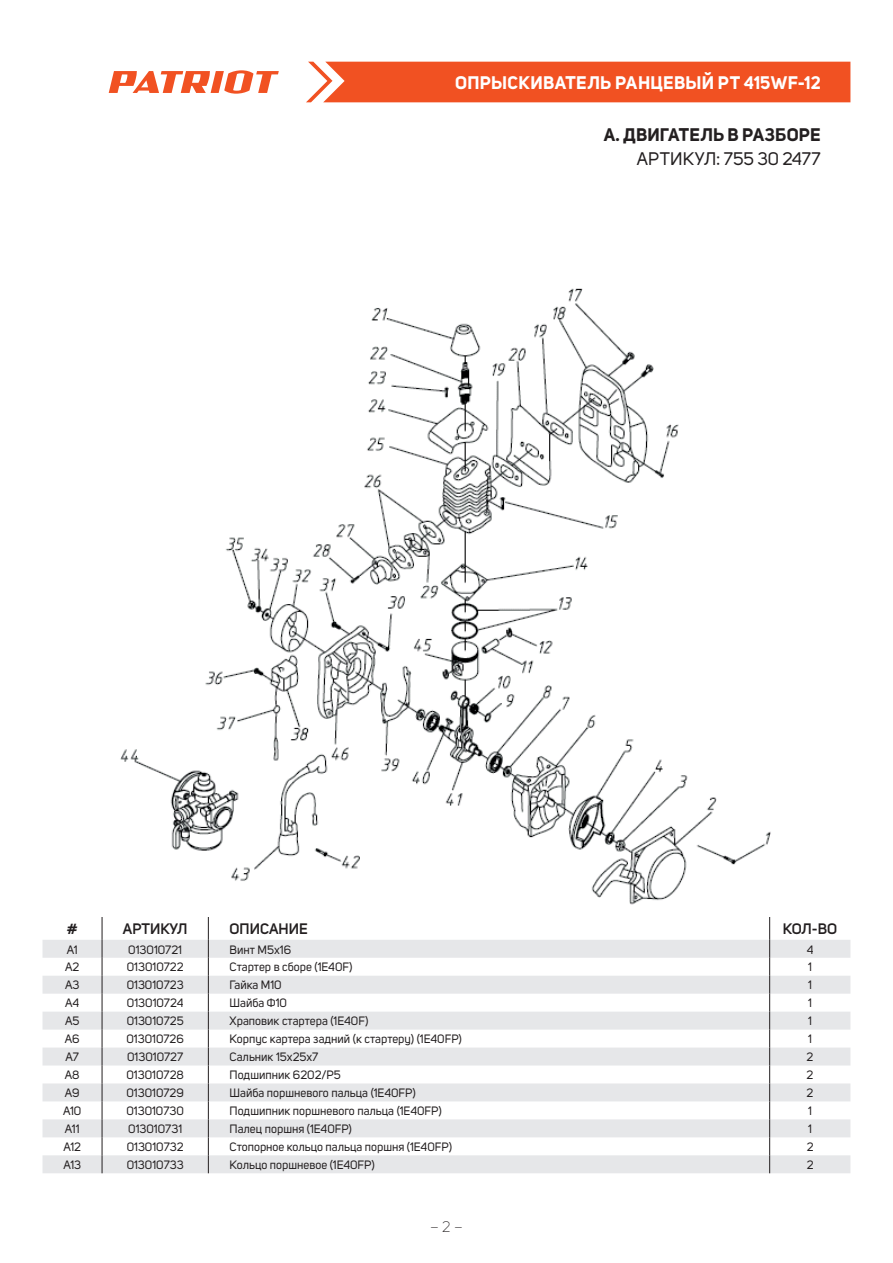
<style>
.page{position:relative;width:893px;height:1263px;background:#fff}
.page>*{position:absolute;margin:0;border:0;box-sizing:border-box;transform-origin:0 0}
.t1{font:700 18px "Uni Sans";letter-spacing:.015em;color:#fff}
.t2{font:700 18px "Uni Sans";letter-spacing:.005em;color:#231f20}
.t3{font:18px "Uni Sans";letter-spacing:.005em;color:#231f20}
.t4{font:600 15px "Uni Sans";color:#231f20}
.t5{font:300 15px "Uni Sans";color:#231f20}
.t6{font:12px "Uni Sans";color:#231f20}
</style>
<div class="page">
<div style="left:306px;top:62px;width:544px;height:40px;background:#f15122"></div>
<svg style="left:109px;top:70px;width:170px;height:24px"></svg>
<svg style="left:43px;top:940px;width:807px;height:233px;fill:#e6e7e9"></svg>
<svg style="left:102px;top:917px;width:1px;height:256px"></svg>
<svg style="left:208px;top:917px;width:1px;height:256px"></svg>
<svg style="left:769px;top:917px;width:1px;height:256px"></svg>
<img style="left:120px;top:288px;width:651px;height:617px">
<h1 class="t1" style="left:455px;top:72px;width:367px">ОПРЫСКИВАТЕЛЬ РАНЦЕВЫЙ PT 415WF-12</h1>
<h1 class="t2" style="left:604px;top:123px;width:218px">A. ДВИГАТЕЛЬ В РАЗБОРЕ</h1>
<h1 class="t3" style="left:637px;top:148px;width:185px">АРТИКУЛ: 755 30 2477</h1>
<p class="t4" style="left:67px;top:920px;width:12px">#</p>
<p class="t4" style="left:123px;top:920px;width:66px">АРТИКУЛ</p>
<p class="t4" style="left:230px;top:920px;width:80px">ОПИСАНИЕ</p>
<p class="t4" style="left:783px;top:920px;width:56px">КОЛ-ВО</p>
<p class="t6" style="left:67px;top:942px;width:12px">A1</p>
<p class="t6" style="left:128px;top:942px;width:55px">013010721</p>
<p class="t6" style="left:230px;top:942px;width:63px">Винт М5х16</p>
<p class="t6" style="left:807px;top:942px;width:8px">4</p>
<p class="t6" style="left:65px;top:960px;width:16px">A2</p>
<p class="t6" style="left:127px;top:960px;width:58px">013010722</p>
<p class="t6" style="left:230px;top:960px;width:124px">Стартер в сборе (1E40F)</p>
<p class="t6" style="left:808px;top:960px;width:5px">1</p>
<p class="t6" style="left:65px;top:978px;width:16px">A3</p>
<p class="t6" style="left:127px;top:978px;width:58px">013010723</p>
<p class="t6" style="left:230px;top:978px;width:54px">Гайка М10</p>
<p class="t6" style="left:808px;top:978px;width:5px">1</p>
<p class="t6" style="left:65px;top:996px;width:16px">A4</p>
<p class="t6" style="left:127px;top:996px;width:58px">013010724</p>
<p class="t6" style="left:230px;top:996px;width:59px">Шайба Ф10</p>
<p class="t6" style="left:808px;top:996px;width:5px">1</p>
<p class="t6" style="left:65px;top:1014px;width:16px">A5</p>
<p class="t6" style="left:127px;top:1014px;width:58px">013010725</p>
<p class="t6" style="left:230px;top:1014px;width:140px">Храповик стартера (1E40F)</p>
<p class="t6" style="left:808px;top:1014px;width:5px">1</p>
<p class="t6" style="left:65px;top:1032px;width:16px">A6</p>
<p class="t6" style="left:127px;top:1032px;width:59px">013010726</p>
<p class="t6" style="left:230px;top:1032px;width:234px">Корпус картера задний (к стартеру) (1E40FP)</p>
<p class="t6" style="left:808px;top:1032px;width:5px">1</p>
<p class="t6" style="left:65px;top:1050px;width:15px">A7</p>
<p class="t6" style="left:127px;top:1050px;width:58px">013010727</p>
<p class="t6" style="left:230px;top:1050px;width:90px">Сальник 15х25х7</p>
<p class="t6" style="left:807px;top:1050px;width:8px">2</p>
<p class="t6" style="left:65px;top:1068px;width:16px">A8</p>
<p class="t6" style="left:127px;top:1068px;width:59px">013010728</p>
<p class="t6" style="left:230px;top:1068px;width:113px">Подшипник 6202/P5</p>
<p class="t6" style="left:807px;top:1068px;width:8px">2</p>
<p class="t6" style="left:65px;top:1086px;width:16px">A9</p>
<p class="t6" style="left:127px;top:1086px;width:59px">013010729</p>
<p class="t6" style="left:230px;top:1086px;width:188px">Шайба поршневого пальца (1E40FP)</p>
<p class="t6" style="left:807px;top:1086px;width:8px">2</p>
<p class="t6" style="left:63px;top:1104px;width:20px">A10</p>
<p class="t6" style="left:126px;top:1104px;width:59px">013010730</p>
<p class="t6" style="left:230px;top:1104px;width:214px">Подшипник поршневого пальца (1E40FP)</p>
<p class="t6" style="left:808px;top:1104px;width:5px">1</p>
<p class="t6" style="left:65px;top:1122px;width:16px">A11</p>
<p class="t6" style="left:128px;top:1122px;width:55px">013010731</p>
<p class="t6" style="left:230px;top:1122px;width:124px">Палец поршня (1E40FP)</p>
<p class="t6" style="left:808px;top:1122px;width:5px">1</p>
<p class="t6" style="left:63px;top:1140px;width:19px">A12</p>
<p class="t6" style="left:127px;top:1140px;width:58px">013010732</p>
<p class="t6" style="left:230px;top:1140px;width:224px">Стопорное кольцо пальца поршня (1E40FP)</p>
<p class="t6" style="left:807px;top:1140px;width:8px">2</p>
<p class="t6" style="left:63px;top:1158px;width:19px">A13</p>
<p class="t6" style="left:127px;top:1158px;width:59px">013010733</p>
<p class="t6" style="left:230px;top:1158px;width:147px">Кольцо поршневое (1E40FP)</p>
<p class="t6" style="left:807px;top:1158px;width:8px">2</p>
<p class="t5" style="left:430px;top:1218px;width:34px">– 2 –</p>
</div>
